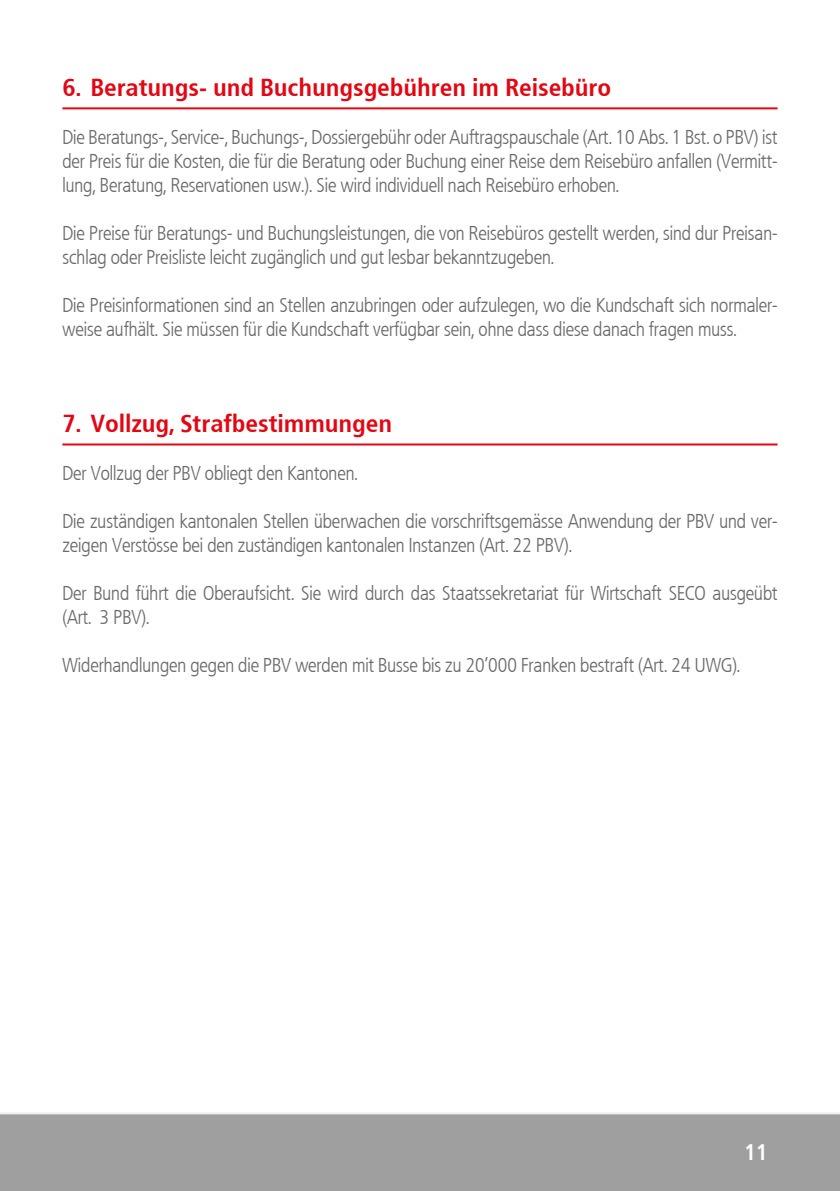
<style>
.page{position:relative;width:840px;height:1191px;background:#fff}
.page>*{position:absolute;margin:0;border:0;box-sizing:border-box;transform-origin:0 0}
.t1{font:700 24px "Frutiger Condensed BQ";letter-spacing:.02em;color:#e30613;scale:1.05 1}
.t2{font:700 22px "Frutiger Condensed BQ";color:#fff}
.t3{font:300 20px/24px "Frutiger Condensed BQ";color:#6b6b6a}
</style>
<div class="page">
<div style="left:0;top:1113px;width:839px;height:78px;background:#9f9f9f"></div>
<hr style="left:0;top:1112px;width:839px;height:2px;background:#ededed">
<hr style="left:62px;top:107px;width:715px;height:2px;background:#e30613">
<hr style="left:62px;top:443px;width:715px;height:2px;background:#e30613">
<p class="t1" style="left:62px;top:73px;width:523px">6. Beratungs- und Buchungsgebühren im Reisebüro</p>
<p class="t3" style="left:62px;top:125px;width:716px;text-align:justify">Die Beratungs-, Service-, Buchungs-, Dossiergebühr oder Auftragspauschale (Art. 10 Abs. 1 Bst. o PBV) ist der Preis für die Kosten, die für die Beratung oder Buchung einer Reise dem Reisebüro anfallen (Vermitt&shy;lung, Beratung, Reservationen usw.). Sie wird individuell nach Reisebüro erhoben.</p>
<p class="t3" style="left:62px;top:221px;width:716px">Die Preise für Beratungs- und Buchungsleistungen, die von Reisebüros gestellt werden, sind dur Preisan&shy;schlag oder Preisliste leicht zugänglich und gut lesbar bekanntzugeben.</p>
<p class="t3" style="left:62px;top:293px;width:716px">Die Preisinformationen sind an Stellen anzubringen oder aufzulegen, wo die Kundschaft sich normaler&shy;weise aufhält. Sie müssen für die Kundschaft verfügbar sein, ohne dass diese danach fragen muss.</p>
<p class="t1" style="left:62px;top:409px;width:315px">7. Vollzug, Strafbestimmungen</p>
<p class="t3" style="left:62px;top:461px;width:297px">Der Vollzug der PBV obliegt den Kantonen.</p>
<p class="t3" style="left:62px;top:509px;width:716px">Die zuständigen kantonalen Stellen überwachen die vorschriftsgemässe Anwendung der PBV und ver&shy;zeigen Verstösse bei den zuständigen kantonalen Instanzen (Art. 22 PBV).</p>
<p class="t3" style="left:62px;top:581px;width:716px">Der Bund führt die Oberaufsicht. Sie wird durch das Staatssekretariat für Wirtschaft SECO ausgeübt (Art. 3 PBV).</p>
<p class="t3" style="left:62px;top:653px;width:679px">Widerhandlungen gegen die PBV werden mit Busse bis zu 20’000 Franken bestraft (Art. 24 UWG).</p>
<p class="t2" style="left:744px;top:1138px;width:24px">11</p>
</div>
